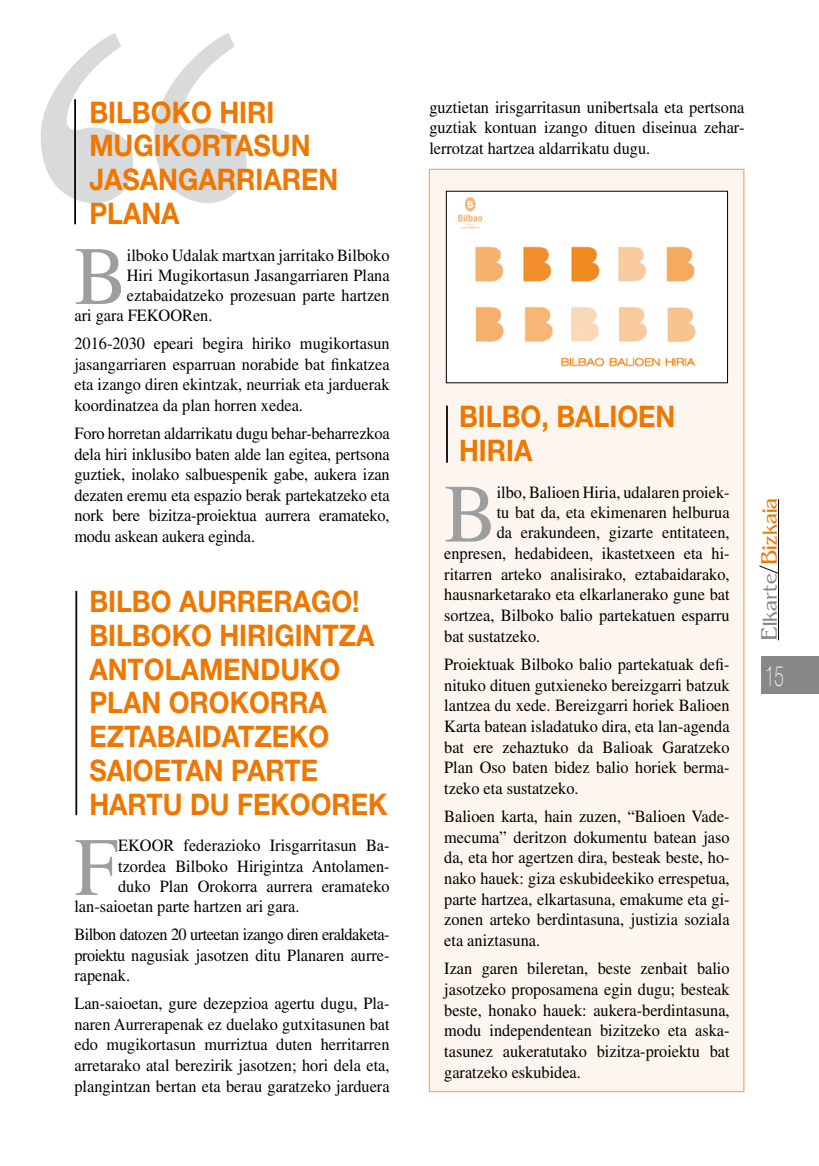
<style>
.page{position:relative;width:819px;height:1166px;background:#fff}
.page>*{position:absolute;margin:0;border:0;box-sizing:border-box;transform-origin:0 0}
.t1{font:82.77px "Times";color:#9c9e9f;scale:.95 1}
.t2{font:700 29.75px/33.6px "Helvetica Neue";color:#e70;scale:.9 1}
.t3{font:100 28px "Helvetica Neue";color:#fff;scale:.6 1}
.t4{font:21px "Azote S Si";color:#87888a}
.t5{font:17.15px/20.7px "Times";color:#000;text-align:justify;scale:.95 1}
.s1{color:#000}
.s2{color:#e70}
</style>
<div class="page">
<hr style="left:778px;top:499px;width:1px;height:141px;background:#000">
<div style="left:761px;top:656px;width:58px;height:38px;background:#87888a"></div>
<div style="left:428px;top:169px;width:316px;height:923px;background:#fdf6f0"></div>
<svg style="left:41px;top:33px;width:205px;height:170px"></svg>
<hr style="left:74px;top:99px;width:2px;height:125px;background:#000">
<hr style="left:446px;top:406px;width:2px;height:57px;background:#000">
<hr style="left:75px;top:591px;width:2px;height:224px;background:#000">
<img style="left:448px;top:193px;width:277px;height:188px">
<h2 class="t2" style="left:89px;top:94px;width:278px">BILBOKO HIRI<br>MUGIKORTASUN<br>JASANGARRIAREN<br>PLANA</h2>
<h1 class="t1" style="left:74px;top:230px;width:57px">B</h1>
<p class="t5" style="left:127px;top:244px;width:278px">ilboko Udalak martxan jarritako Bilboko</p>
<p class="t5" style="left:127px;top:264px;width:278px">Hiri Mugikortasun Jasangarriaren Plana</p>
<p class="t5" style="left:127px;top:285px;width:278px">eztabaidatzeko prozesuan parte hartzen</p>
<p class="t5" style="left:74px;top:305px;width:147px">ari gara FEKOORen.</p>
<p class="t5" style="left:74px;top:333px;width:333px">2016-2030 epeari begira hiriko mugikortasun jasangarriaren esparruan norabide bat finkatzea eta izango diren ekintzak, neurriak eta jarduerak koordinatzea da plan horren xedea.</p>
<p class="t5" style="left:74px;top:423px;width:333px">Foro horretan aldarrikatu dugu behar-beharrezkoa dela hiri inklusibo baten alde lan egitea, pertsona guztiek, inolako salbuespenik gabe, aukera izan dezaten eremu eta espazio berak partekatzeko eta nork bere bizitza-proiektua aurrera eramateko, modu askean aukera eginda.</p>
<h2 class="t2" style="left:89px;top:584px;width:333px">BILBO AURRERAGO!<br>BILBOKO HIRIGINTZA<br>ANTOLAMENDUKO<br>PLAN OROKORRA<br>EZTABAIDATZEKO<br>SAIOETAN PARTE<br>HARTU DU FEKOOREK</h2>
<h1 class="t1" style="left:74px;top:820px;width:47px">F</h1>
<p class="t5" style="left:118px;top:835px;width:287px">EKOOR federazioko Irisgarritasun Ba-</p>
<p class="t5" style="left:118px;top:855px;width:287px">tzordea Bilboko Hirigintza Antolamen-</p>
<p class="t5" style="left:118px;top:875px;width:287px">duko Plan Orokorra aurrera eramateko</p>
<p class="t5" style="left:74px;top:896px;width:238px">lan-saioetan parte hartzen ari gara.</p>
<p class="t5" style="left:74px;top:924px;width:333px">Bilbon datozen 20 urteetan izango diren eraldaketa&shy;proiektu nagusiak jasotzen ditu Planaren aurre&shy;rapenak.</p>
<p class="t5" style="left:74px;top:993px;width:333px">Lan-saioetan, gure dezepzioa agertu dugu, Pla&shy;naren Aurrerapenak ez duelako gutxitasunen bat edo mugikortasun murriztua duten herritarren arretarako atal berezirik jasotzen; hori dela eta, plangintzan bertan eta berau garatzeko jarduera</p>
<p class="t5" style="left:429px;top:96px;width:333px">guztietan irisgarritasun unibertsala eta pertsona guztiak kontuan izango dituen diseinua zehar&shy;lerrotzat hartzea aldarrikatu dugu.</p>
<h2 class="t2" style="left:459px;top:399px;width:242px">BILBO, BALIOEN<br>HIRIA</h2>
<h1 class="t1" style="left:444px;top:467px;width:57px">B</h1>
<p class="t5" style="left:496px;top:482px;width:247px">ilbo, Balioen Hiria, udalaren proiek-</p>
<p class="t5" style="left:496px;top:502px;width:247px">tu bat da, eta ekimenaren helburua</p>
<p class="t5" style="left:496px;top:522px;width:247px">da erakundeen, gizarte entitateen,</p>
<p class="t5" style="left:444px;top:543px;width:302px">enpresen, hedabideen, ikastetxeen eta hi-</p>
<p class="t5" style="left:444px;top:563px;width:302px">ritarren arteko analisirako, eztabaidarako,</p>
<p class="t5" style="left:444px;top:584px;width:302px">hausnarketarako eta elkarlanerako gune bat</p>
<p class="t5" style="left:444px;top:605px;width:302px">sortzea, Bilboko balio partekatuen esparru</p>
<p class="t5" style="left:444px;top:625px;width:102px">bat sustatzeko.</p>
<p class="t5" style="left:444px;top:654px;width:302px">Proiektuak Bilboko balio partekatuak defi&shy;nituko dituen gutxieneko bereizgarri batzuk lantzea du xede. Bereizgarri horiek Balioen Karta batean isladatuko dira, eta lan-agenda bat ere zehaztuko da Balioak Garatzeko Plan Oso baten bidez balio horiek berma&shy;tzeko eta sustatzeko.</p>
<p class="t5" style="left:444px;top:806px;width:302px">Balioen karta, hain zuzen, “Balioen Vade&shy;mecuma” deritzon dokumentu batean jaso da, eta hor agertzen dira, besteak beste, ho&shy;nako hauek: giza eskubideekiko errespetua, parte hartzea, elkartasuna, emakume eta gi&shy;zonen arteko berdintasuna, justizia soziala eta aniztasuna.</p>
<p class="t5" style="left:444px;top:958px;width:302px">Izan garen bileretan, beste zenbait balio jasotzeko proposamena egin dugu; besteak beste, honako hauek: aukera-berdintasuna, modu independentean bizitzeko eta aska&shy;tasunez aukeratutako bizitza-proiektu bat garatzeko eskubidea.</p>
<p class="t4" style="left:759px;top:640px;width:144px;rotate:-90deg">Elkarte<span class="s1">/</span><span class="s2">Bizkaia</span></p>
<h3 class="t3" style="left:765px;top:660px;width:33px">15</h3>
</div>
